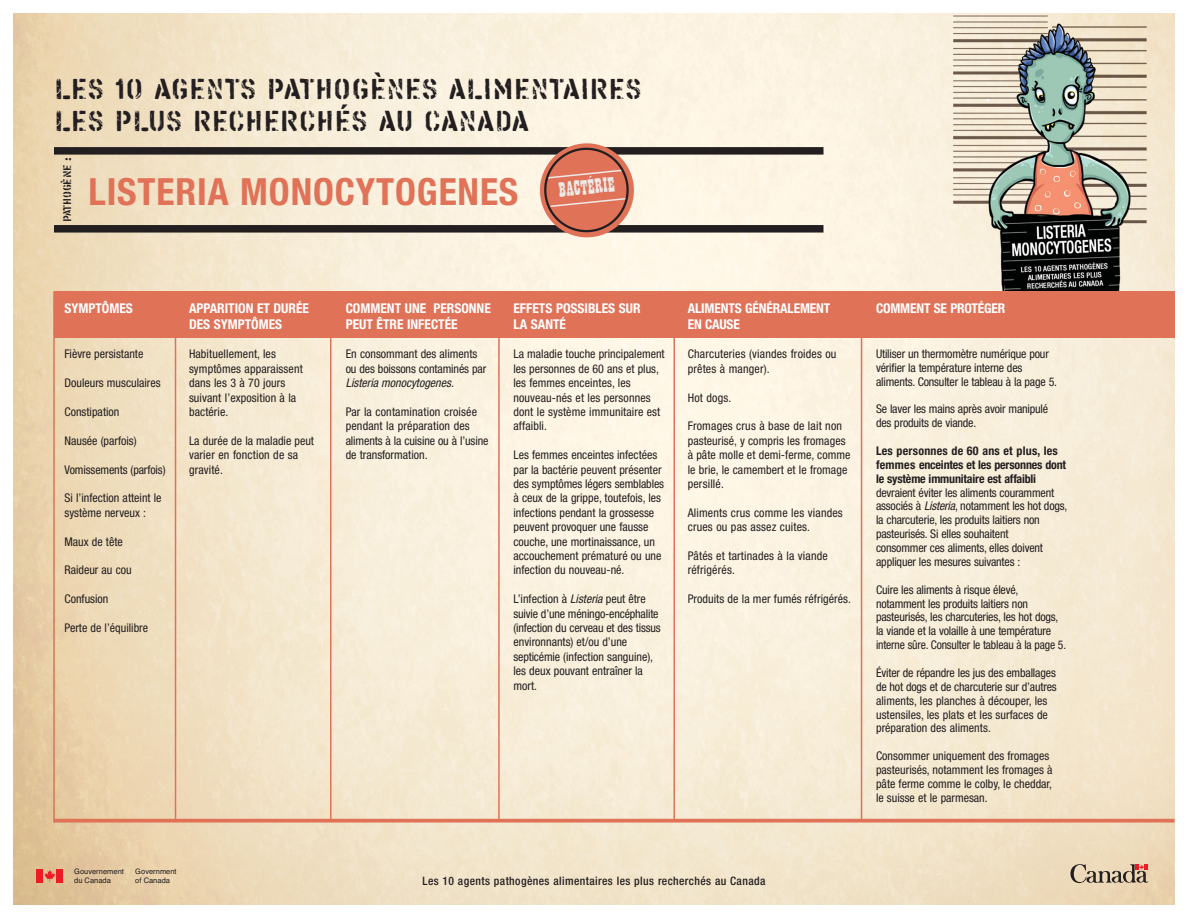
<style>
.page{position:relative;width:1188px;height:918px;background:#fff}
.page>*{position:absolute;margin:0;border:0;box-sizing:border-box;transform-origin:0 0}
.t1{font:700 condensed 37.5px "Helvetica Neue LT Std";letter-spacing:.025em;color:#e07258}
.t2{font:31.5px/31.5px "Kelly Twenty";color:#231f20}
.t3{font:21.75px "Playbill";color:#ede9e5}
.t4{font:700 condensed 13.5px/16.2px "Helvetica Neue LT Std";color:#fff}
.t5{font:12.15px "Kelly Twenty";letter-spacing:-.025em;color:#231f20}
.t6{font:condensed 12px/14.4px "Helvetica Neue LT Std";color:#231f20}
.t7{font:700 condensed 12px/14px "Helvetica Neue LT Std";letter-spacing:-.015em;color:#231f20}
.t8{font:italic condensed 12px "Helvetica Neue LT Std";color:#231f20}
.t9{font:500 condensed 11.7px "Helvetica Neue LT Std";letter-spacing:.035em;color:#231f20}
.t10{font:7.5px/9px "Helvetica";color:#231f20}
.s1{font-style:italic}
</style>
<div class="page">
<img style="left:14px;top:14px;width:1160px;height:891px">
<div style="left:54px;top:147px;width:770px;height:8px;background:#231f20"></div>
<div style="left:54px;top:225px;width:770px;height:8px;background:#231f20"></div>
<div style="left:54px;top:291px;width:1120px;height:47px;background:#e07258"></div>
<svg style="left:55px;top:819px;width:1119px;height:4px;fill:#e07258"></svg>
<hr style="left:175px;top:332px;width:1px;height:488px;background:#e07258">
<hr style="left:53px;top:291px;width:2px;height:532px;background:#e07258">
<hr style="left:330px;top:332px;width:2px;height:488px;background:#e07258">
<hr style="left:498px;top:332px;width:2px;height:488px;background:#e07258">
<hr style="left:674px;top:332px;width:1px;height:488px;background:#e07258">
<hr style="left:861px;top:332px;width:1px;height:488px;background:#e07258">
<svg style="left:538px;top:141px;width:98px;height:99px"></svg>
<div style="left:36px;top:869px;width:7px;height:14px;background:#ed1c24"></div>
<svg style="left:45px;top:870px;width:10px;height:11px"></svg>
<div style="left:57px;top:869px;width:6px;height:14px;background:#ed1c24"></div>
<svg style="left:1070px;top:864px;width:78px;height:19px"></svg>
<h2 class="t2" style="left:54px;top:73px;width:589px">LES 10 AGENTS PATHOGÈNES ALIMENTAIRES<br>LES PLUS RECHERCHÉS AU CANADA</h2>
<p class="t5" style="left:60px;top:222px;width:66px;rotate:-90deg">PATHOGÈNE :</p>
<h1 class="t1" style="left:88px;top:178px;width:432px">LISTERIA MONOCYTOGENES</h1>
<h3 class="t3" style="left:558px;top:177px;width:57px;rotate:-6deg">BACTÉRIE</h3>
<p class="t4" style="left:65px;top:301px;width:70px">SYMPTÔMES</p>
<p class="t6" style="left:65px;top:348px;width:80px">Fièvre persistante</p>
<p class="t6" style="left:65px;top:377px;width:98px">Douleurs musculaires</p>
<p class="t6" style="left:65px;top:406px;width:56px">Constipation</p>
<p class="t6" style="left:65px;top:434px;width:74px">Nausée (parfois)</p>
<p class="t6" style="left:65px;top:463px;width:103px">Vomissements (parfois)</p>
<p class="t6" style="left:65px;top:492px;width:99px">Si l’infection atteint le système nerveux :</p>
<p class="t6" style="left:65px;top:535px;width:60px">Maux de tête</p>
<p class="t6" style="left:65px;top:564px;width:69px">Raideur au cou</p>
<p class="t6" style="left:65px;top:593px;width:45px">Confusion</p>
<p class="t6" style="left:65px;top:622px;width:85px">Perte de l’équilibre</p>
<p class="t4" style="left:189px;top:301px;width:122px">APPARITION ET DURÉE<br>DES SYMPTÔMES</p>
<p class="t6" style="left:189px;top:348px;width:115px">Habituellement, les symptômes apparaissent dans les 3 à 70 jours suivant l’exposition à la bactérie.</p>
<p class="t6" style="left:189px;top:434px;width:127px">La durée de la maladie peut varier en fonction de sa gravité.</p>
<p class="t10" style="left:74px;top:867px;width:51px">Gouvernement du Canada</p>
<p class="t10" style="left:135px;top:867px;width:43px">Government of Canada</p>
<p class="t4" style="left:346px;top:301px;width:147px">COMMENT UNE PERSONNE<br>PEUT ÊTRE INFECTÉE</p>
<p class="t6" style="left:346px;top:348px;width:142px">En consommant des aliments ou des boissons contaminés par</p>
<p class="t8" style="left:346px;top:379px;width:110px">Listeria monocytogenes.</p>
<p class="t6" style="left:346px;top:406px;width:144px">Par la contamination croisée pendant la préparation des aliments à la cuisine ou à l’usine de transformation.</p>
<p class="t4" style="left:514px;top:301px;width:129px">EFFETS POSSIBLES SUR<br>LA SANTÉ</p>
<p class="t6" style="left:514px;top:348px;width:153px">La maladie touche principalement les personnes de 60 ans et plus, les femmes enceintes, les nouveau-nés et les personnes dont le système immunitaire est affaibli.</p>
<p class="t6" style="left:514px;top:449px;width:152px">Les femmes enceintes infectées par la bactérie peuvent présenter des symptômes légers semblables à ceux de la grippe, toutefois, les infections pendant la grossesse peuvent provoquer une fausse couche, une mortinaissance, un accouchement prématuré ou une infection du nouveau-né.</p>
<p class="t6" style="left:514px;top:593px;width:149px">L’infection à <span class="s1">Listeria</span> peut être suivie d’une méningo-encéphalite (infection du cerveau et des tissus environnants) et/ou d’une septicémie (infection sanguine), les deux pouvant entraîner la mort.</p>
<p class="t4" style="left:688px;top:301px;width:144px">ALIMENTS GÉNÉRALEMENT<br>EN CAUSE</p>
<p class="t6" style="left:688px;top:348px;width:150px">Charcuteries (viandes froides ou prêtes à manger).</p>
<p class="t6" style="left:688px;top:391px;width:45px">Hot dogs.</p>
<p class="t6" style="left:688px;top:420px;width:164px">Fromages crus à base de lait non pasteurisé, y compris les fromages à pâte molle et demi-ferme, comme le brie, le camembert et le fromage persillé.</p>
<p class="t6" style="left:688px;top:506px;width:157px">Aliments crus comme les viandes crues ou pas assez cuites.</p>
<p class="t6" style="left:688px;top:550px;width:142px">Pâtés et tartinades à la viande réfrigérés.</p>
<p class="t6" style="left:688px;top:593px;width:165px">Produits de la mer fumés réfrigérés.</p>
<p class="t4" style="left:876px;top:301px;width:131px">COMMENT SE PROTÉGER</p>
<p class="t6" style="left:876px;top:348px;width:183px;line-height:14px">Utiliser un thermomètre numérique pour vérifier la température interne des aliments. Consulter le tableau à la page 5.</p>
<p class="t6" style="left:876px;top:403px;width:174px;line-height:14px">Se laver les mains après avoir manipulé des produits de viande.</p>
<p class="t7" style="left:876px;top:445px;width:192px">Les personnes de 60 ans et plus, les femmes enceintes et les personnes dont le système immunitaire est affaibli</p>
<p class="t6" style="left:876px;top:486px;width:193px;line-height:14px">devraient éviter les aliments couramment associés à <span class="s1">Listeria</span>, notamment les hot dogs, la charcuterie, les produits laitiers non pasteurisés. Si elles souhaitent<br>consommer ces aliments, elles doivent appliquer les mesures suivantes :</p>
<p class="t6" style="left:876px;top:584px;width:192px;line-height:13.8px">Cuire les aliments à risque élevé, notamment les produits laitiers non pasteurisés, les charcuteries, les hot dogs, la viande et la volaille à une température interne sûre. Consulter le tableau à la page 5.</p>
<p class="t6" style="left:876px;top:667px;width:182px;line-height:14px">Éviter de répandre les jus des emballages de hot dogs et de charcuterie sur d’autres aliments, les planches à découper, les ustensiles, les plats et les surfaces de préparation des aliments.</p>
<p class="t6" style="left:876px;top:750px;width:178px;line-height:14px">Consommer uniquement des fromages pasteurisés, notamment les fromages à pâte ferme comme le colby, le cheddar, le suisse et le parmesan.</p>
<p class="t9" style="left:422px;top:877px;width:345px">Les 10 agents pathogènes alimentaires les plus recherchés au Canada</p>
</div>
